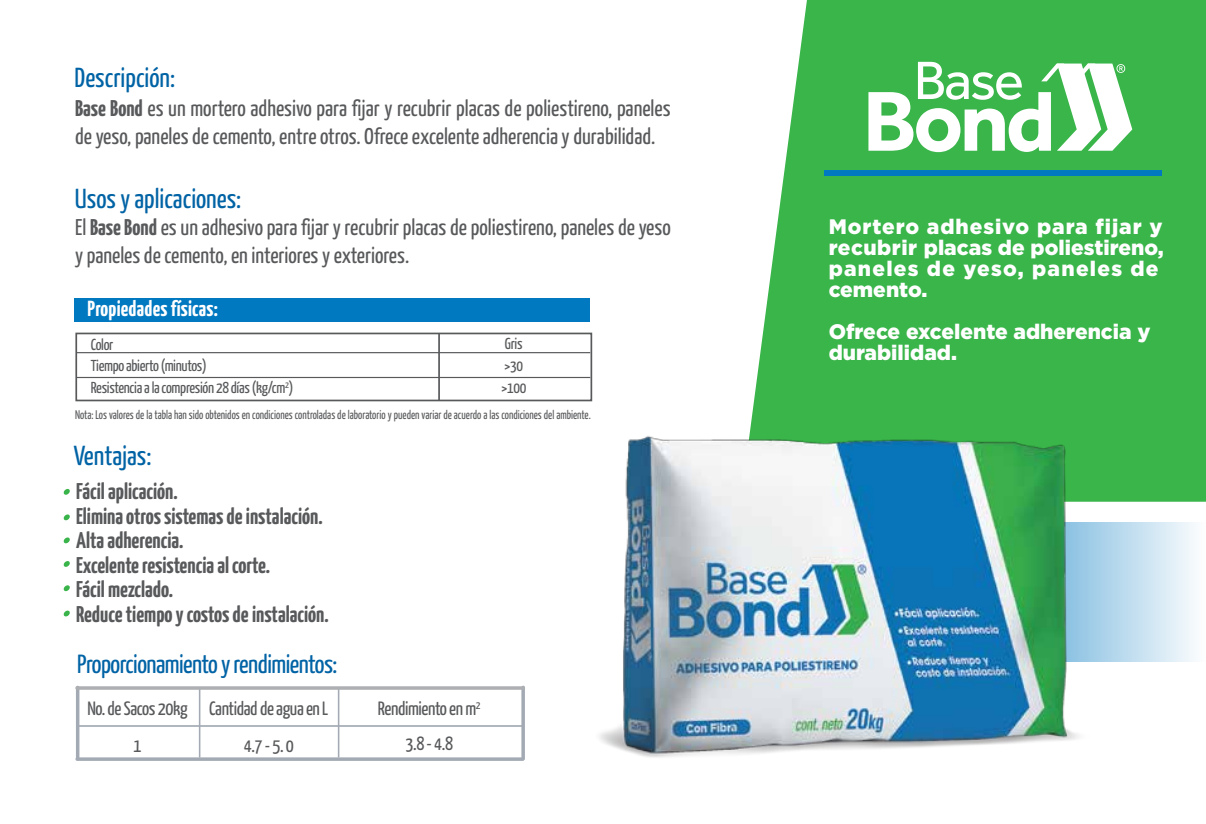
<style>
.page{position:relative;width:1206px;height:824px;background:#fff}
.page>*{position:absolute;margin:0;border:0;box-sizing:border-box;transform-origin:0 0}
.t1{font:27.47px "Yanone Kaffeesatz";color:#0063a5}
.t2{font:26.25px "Yanone Kaffeesatz";letter-spacing:-.02em;color:#0063a5}
.t3{font:22.75px/28px "Yanone Kaffeesatz";color:#58595b}
.t4{font:700 22.75px/24.5px "Yanone Kaffeesatz";color:#58595b}
.t5{font:700 21.88px "Yanone Kaffeesatz";letter-spacing:.01em;color:#fff}
.t6{font:900 21px/21px "Gotham";letter-spacing:.03em;color:#fff}
.t7{font:900 21px/21px "Gotham";color:#fff}
.t8{font:19.25px/36.8px "Yanone Kaffeesatz";letter-spacing:-.02em;color:#58595b;text-align:center}
.t9{font:15.92px/21.9px "Yanone Kaffeesatz";letter-spacing:-.02em;color:#58595b}
.t10{font:12.42px "Yanone Kaffeesatz";color:#58595b;scale:.91 1}
.s1{font-weight:700}
</style>
<div class="page">
<svg style="left:1090px;top:522px;width:104px;height:139px;background:#c9e2f1"></svg>
<div style="left:74px;top:298px;width:516px;height:23px;background:#0079c1"></div>
<div style="left:75px;top:332px;width:517px;height:69px;border:2px solid #58595b"></div>
<hr style="left:438px;top:333px;width:2px;height:67px;background:#58595b">
<hr style="left:76px;top:352px;width:514px;height:1px;background:#58595b">
<hr style="left:76px;top:377px;width:514px;height:1px;background:#58595b">
<div style="left:750px;top:0;width:455px;height:502px;background:#39b54a"></div>
<img style="left:750px;top:0;width:405px;height:10px">
<svg style="left:868px;top:62px;width:264px;height:90px"></svg>
<svg style="left:63px;top:489px;width:7px;height:5px"></svg>
<svg style="left:63px;top:514px;width:7px;height:6px"></svg>
<svg style="left:63px;top:537px;width:7px;height:6px"></svg>
<svg style="left:63px;top:561px;width:7px;height:5px"></svg>
<svg style="left:63px;top:585px;width:7px;height:6px"></svg>
<svg style="left:63px;top:610px;width:7px;height:6px"></svg>
<img style="left:599px;top:430px;width:491px;height:328px">
<div style="left:824px;top:170px;width:337px;height:6px;background:#0079c1"></div>
<svg style="left:521px;top:687px;width:4px;height:71px"></svg>
<hr style="left:77px;top:725px;width:445px;height:1px;background:#a3aab4">
<hr style="left:77px;top:757px;width:445px;height:3px;background:#a3aab4">
<hr style="left:199px;top:687px;width:1px;height:70px;background:#a3aab4">
<hr style="left:338px;top:687px;width:1px;height:70px;background:#a3aab4">
<hr style="left:76px;top:687px;width:3px;height:71px;background:#a3aab4">
<hr style="left:77px;top:686px;width:446px;height:3px;background:#adafb2">
<p class="t1" style="left:75px;top:60px;width:102px">Descripción:</p>
<p class="t3" style="left:75px;top:93px;width:597px"><span class="s1">Base Bond</span> es un mortero adhesivo para fijar y recubrir placas de poliestireno, paneles de yeso, paneles de cemento, entre otros. Ofrece excelente adherencia y durabilidad.</p>
<p class="t1" style="left:75px;top:181px;width:168px">Usos y aplicaciones:</p>
<p class="t3" style="left:75px;top:213px;width:597px">El <span class="s1">Base Bond</span> es un adhesivo para fijar y recubrir placas de poliestireno, paneles de yeso y paneles de cemento, en interiores y exteriores.</p>
<p class="t5" style="left:88px;top:295px;width:132px">Propiedades físicas:</p>
<p class="t9" style="left:91px;top:332px;width:204px">Color<br>Tiempo abierto (minutos)<br>Resistencia a la compresión 28 días (kg/cm<sup>2</sup>)</p>
<p class="t9" style="left:501px;top:332px;width:27px">Gris &gt;30 &gt;100</p>
<p class="t10" style="left:75px;top:407px;width:568px">Nota: Los valores de la tabla han sido obtenidos en condiciones controladas de laboratorio y pueden variar de acuerdo a las condiciones del ambiente.</p>
<p class="t1" style="left:74px;top:438px;width:79px">Ventajas:</p>
<p class="t4" style="left:76px;top:478px;width:254px">Fácil aplicación.<br>Elimina otros sistemas de instalación.<br>Alta adherencia.<br>Excelente resistencia al corte.<br>Fácil mezclado.<br>Reduce tiempo y costos de instalación.</p>
<p class="t2" style="left:77px;top:647px;width:262px">Proporcionamiento y rendimientos:</p>
<p class="t8" style="left:87px;top:689px;width:102px">No. de Sacos 20kg<br>1</p>
<p class="t8" style="left:209px;top:689px;width:121px">Cantidad de agua en L<br>4.7 - 5. 0</p>
<p class="t8" style="left:378px;top:690px;width:104px;line-height:35px">Rendimiento en m<sup>2<br></sup>3.8 - 4.8</p>
<p class="t6" style="left:828px;top:215px;width:337px">Mortero adhesivo para fijar y recubrir placas de poliestireno, paneles de yeso, paneles de cemento.</p>
<p class="t7" style="left:828px;top:320px;width:323px">Ofrece excelente adherencia y durabilidad.</p>
</div>
